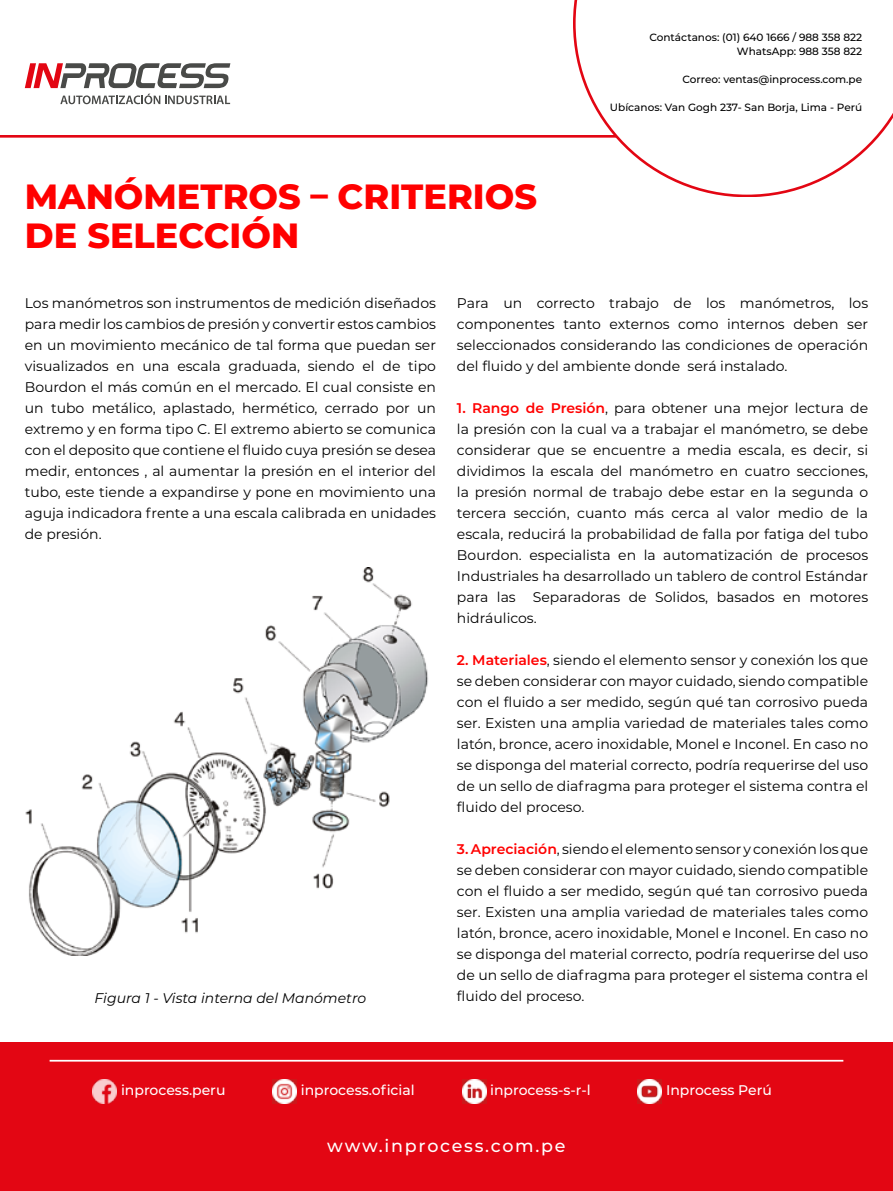
<style>
.page{position:relative;width:893px;height:1191px;background:#fff}
.page>*{position:absolute;margin:0;border:0;box-sizing:border-box;transform-origin:0 0}
.t1{font:800 35px/38.5px "Montserrat";color:#f00}
.t2{font:500 17.5px "Montserrat";letter-spacing:.1em;color:#fff}
.t3{font:14px/21px "Montserrat";color:#000;text-align:justify}
.t4{font:500 14px "Montserrat";color:#fff}
.t5{font:italic 14px "Montserrat";color:#000}
.t6{font:500 10.5px/14px "Montserrat";color:#000;text-align:right}
.s1{font-weight:600;color:#f00}
</style>
<div class="page">
<svg style="left:573px;top:0;width:320px;height:197px"></svg>
<div style="left:0;top:1042px;width:893px;height:149px;background:#e30613"></div>
<img style="left:93px;top:1079px;width:24px;height:24px">
<img style="left:273px;top:1079px;width:24px;height:24px">
<img style="left:463px;top:1079px;width:24px;height:24px">
<img style="left:637px;top:1079px;width:24px;height:24px">
<hr style="left:50px;top:1059px;width:793px;height:2px;background:#fff">
<hr style="left:0;top:135px;width:616px;height:3px;background:#e30613">
<svg style="left:25px;top:63px;width:205px;height:25px"></svg>
<svg style="left:60px;top:94px;width:170px;height:10px"></svg>
<img style="left:25px;top:567px;width:403px;height:388px">
<h1 class="t1" style="left:25px;top:176px;width:514px">MANÓMETROS – CRITERIOS<br>DE SELECCIÓN</h1>
<p class="t6" style="left:649px;top:29px;width:214px">Contáctanos: (01) 640 1666 / 988 358 822<br>WhatsApp: 988 358 822</p>
<p class="t6" style="left:683px;top:71px;width:181px">Correo: ventas@inprocess.com.pe</p>
<p class="t6" style="left:610px;top:99px;width:254px">Ubícanos: Van Gogh 237- San Borja, Lima - Perú</p>
<p class="t3" style="left:25px;top:292px;width:413px">Los manómetros son instrumentos de medición diseñados para medir los cambios de presión y convertir estos cambios en un movimiento mecánico de tal forma que puedan ser visualizados en una escala graduada, siendo el de tipo Bourdon el más común en el mercado. El cual consiste en un tubo metálico, aplastado, hermético, cerrado por un extremo y en forma tipo C. El extremo abierto se comunica con el deposito que contiene el fluido cuya presión se desea medir, entonces , al aumentar la presión en el interior del tubo, este tiende a expandirse y pone en movimiento una aguja indicadora frente a una escala calibrada en unidades de presión.</p>
<p class="t3" style="left:457px;top:292px;width:413px">Para un correcto trabajo de los manómetros, los componentes tanto externos como internos deben ser seleccionados considerando las condiciones de operación del fluido y del ambiente donde será instalado.</p>
<p class="t3" style="left:457px;top:397px;width:413px"><span class="s1">1. Rango de Presión</span>, para obtener una mejor lectura de la presión con la cual va a trabajar el manómetro, se debe considerar que se encuentre a media escala, es decir, si dividimos la escala del manómetro en cuatro secciones, la presión normal de trabajo debe estar en la segunda o tercera sección, cuanto más cerca al valor medio de la escala, reducirá la probabilidad de falla por fatiga del tubo Bourdon. especialista en la automatización de procesos Industriales ha desarrollado un tablero de control Estándar para las Separadoras de Solidos, basados en motores hidráulicos.</p>
<p class="t3" style="left:457px;top:649px;width:413px"><span class="s1">2. Materiales</span>, siendo el elemento sensor y conexión los que se deben considerar con mayor cuidado, siendo compatible con el fluido a ser medido, según qué tan corrosivo pueda ser. Existen una amplia variedad de materiales tales como latón, bronce, acero inoxidable, Monel e Inconel. En caso no se disponga del material correcto, podría requerirse del uso de un sello de diafragma para proteger el sistema contra el fluido del proceso.</p>
<p class="t3" style="left:457px;top:838px;width:413px"><span class="s1">3. Apreciación</span>, siendo el elemento sensor y conexión los que se deben considerar con mayor cuidado, siendo compatible con el fluido a ser medido, según qué tan corrosivo pueda ser. Existen una amplia variedad de materiales tales como latón, bronce, acero inoxidable, Monel e Inconel. En caso no se disponga del material correcto, podría requerirse del uso de un sello de diafragma para proteger el sistema contra el</p>
<p class="t5" style="left:95px;top:988px;width:273px">Figura 1 - Vista interna del Manómetro</p>
<p class="t3" style="left:457px;top:985px;width:129px">fluido del proceso.</p>
<p class="t4" style="left:121px;top:1080px;width:106px">inprocess.peru</p>
<p class="t4" style="left:301px;top:1080px;width:115px">inprocess.oficial</p>
<p class="t4" style="left:490px;top:1080px;width:102px">inprocess-s-r-l</p>
<p class="t4" style="left:666px;top:1080px;width:107px">Inprocess Perú</p>
<p class="t2" style="left:327px;top:1133px;width:240px">www.inprocess.com.pe</p>
</div>
